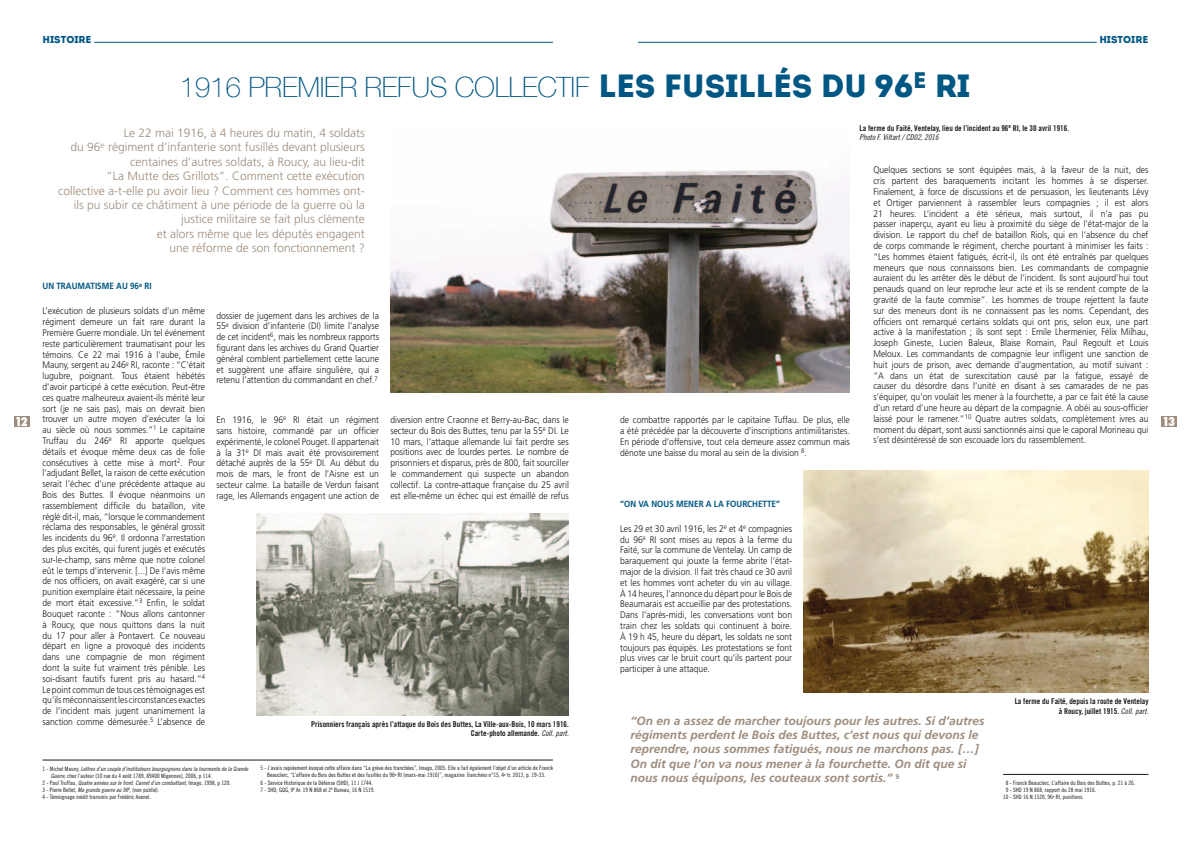
<style>
.page{position:relative;width:1191px;height:842px;background:#fff}
.page>*{position:absolute;margin:0;border:0;box-sizing:border-box;transform-origin:0 0}
.t1{font:32px "Intro";letter-spacing:-.01em;color:#005783}
.t2{font:100 28px "Helvetica Neue";letter-spacing:-.01em;color:#005783}
.t3{font:300 12px/14.4px "Frutiger";color:#9d8c7d;text-align:right}
.t4{font:italic 700 12px/14.4px "Frutiger";color:#9d8c7d}
.t5{font:800 condensed 12px "Futura";color:#fff}
.t6{font:10px "Intro";color:#005783}
.t7{font:300 9.5px/10.8px "Frutiger";color:#1a171c;text-align:justify;scale:.9 1}
.t8{font:700 9px "Frutiger";color:#005783;scale:.9 1}
.t9{font:8px/9.6px "Trade Gothic LT Std Bd Cn 20";color:#1a171c;text-align:right}
.t10{font:8px "Trade Gothic LT Std Cn 18 Obl";color:#1a171c}
.t11{font:6px/7.2px "Trade Gothic LT Std Cn 18";color:#1a171c}
.t12{font:6px "Trade Gothic LT Std Cn 18 Obl";color:#1a171c}
.s1{font-family:"Trade Gothic LT Std Cn 18 Obl"}
.s2{font-family:"Trade Gothic LT Std Cn 18"}
</style>
<div class="page">
<hr style="left:94px;top:42px;width:459px;height:1px;background:#005783">
<div style="left:14px;top:416px;width:15px;height:10px;background:#9d8c7d"></div>
<hr style="left:43px;top:760px;width:510px;height:1px;background:#1a171c">
<hr style="left:638px;top:42px;width:458px;height:1px;background:#005783">
<div style="left:1161px;top:416px;width:15px;height:10px;background:#9d8c7d"></div>
<hr style="left:1003px;top:774px;width:145px;height:1px;background:#1a171c">
<img style="left:390px;top:169px;width:460px;height:224px">
<img style="left:256px;top:514px;width:313px;height:201px">
<img style="left:803px;top:471px;width:345px;height:221px">
<p class="t5" style="left:15px;top:413px;width:15px">12</p>
<p class="t6" style="left:43px;top:33px;width:51px">HISTOIRE</p>
<h2 class="t2" style="left:180px;top:66px;width:411px">1916 PREMIER REFUs COLLECTIF</h2>
<h1 class="t1" style="left:598px;top:67px;width:373px">LES FUSILLÉS DU 96<sup>e</sup> RI</h1>
<p class="t6" style="left:1099px;top:33px;width:51px">HISTOIRE</p>
<p class="t9" style="left:859px;top:123px;width:211px">La ferme du Faité, Ventelay, lieu de l’incident au 96<sup>e</sup> RI, le 30 avril 1916.</p>
<p class="t10" style="left:859px;top:133px;width:81px">Photo F. Viltart / CD02, 2016</p>
<p class="t3" style="left:58px;top:126px;width:308px">Le 22 mai 1916, à 4 heures du matin, 4 soldats<br>du 96<sup>e</sup> régiment d’infanterie sont fusillés devant plusieurs centaines d’autres soldats, à Roucy, au lieu-dit<br>“La Mutte des Grillots”. Comment cette exécution collective a-t-elle pu avoir lieu ? Comment ces hommes ont&shy;ils pu subir ce châtiment à une période de la guerre où la justice militaire se fait plus clémente<br>et alors même que les députés engagent<br>une réforme de son fonctionnement ?</p>
<p class="t7" style="left:873px;top:165px;width:307px">Quelques sections se sont équipées mais, à la faveur de la nuit, des cris partent des baraquements incitant les hommes à se disperser.<br>Finalement, à force de discussions et de persuasion, les lieutenants Lévy et Ortiger parviennent à rassembler leurs compagnies ; il est alors 21 heures. L’incident a été sérieux, mais surtout, il n’a pas pu passer inaperçu, ayant eu lieu à proximité du siège de l’état-major de la division. Le rapport du chef de bataillon Riols, qui en l’absence du chef de corps commande le régiment, cherche pourtant à minimiser les faits : “Les hommes étaient fatigués, écrit-il, ils ont été entraînés par quelques meneurs que nous connaissons bien. Les commandants de compagnie auraient du les arrêter dès le début de l’incident. Ils sont aujourd’hui tout penauds quand on leur reproche leur acte et ils se rendent compte de la gravité de la faute commise”. Les hommes de troupe rejettent la faute sur des meneurs dont ils ne connaissent pas les noms. Cependant, des officiers ont remarqué certains soldats qui ont pris, selon eux, une part active à la manifestation ; ils sont sept : Emile Lhermenier, Félix Milhau, Joseph Gineste, Lucien Baleux, Blaise Romain, Paul Regoult et Louis Meloux. Les commandants de compagnie leur infligent une sanction de huit jours de prison, avec demande d’augmentation, au motif suivant : “A dans un état de surexcitation causé par la fatigue, essayé de causer du désordre dans l’unité en disant à ses camarades de ne pas s’équiper, qu’on voulait les mener à la fourchette, a par ce fait été la cause d’un retard d’une heure au départ de la compagnie. A obéi au sous-officier laissé pour le ramener.”<sup>10</sup> Quatre autres soldats, complètement ivres au moment du départ, sont aussi sanctionnés ainsi que le caporal Morineau qui s’est désintéressé de son escouade lors du rassemblement.</p>
<p class="t8" style="left:43px;top:281px;width:123px">UN TRAUMATISME AU 96<sup>e</sup> RI</p>
<p class="t7" style="left:43px;top:306px;width:182px">L’exécution de plusieurs soldats d’un même régiment demeure un fait rare durant la Première Guerre mondiale. Un tel événement reste particulièrement traumatisant pour les témoins. Ce 22 mai 1916 à l’aube, Émile Mauny, sergent au 246<sup>e</sup> RI, raconte : “C’était lugubre, poignant. Tous étaient hébétés d’avoir participé à cette exécution. Peut-être ces quatre malheureux avaient-ils mérité leur sort (je ne sais pas), mais on devrait bien trouver un autre moyen d’exécuter la loi au siècle où nous sommes.”<sup>1</sup> Le capitaine Truffau du 246<sup>e</sup> RI apporte quelques détails et évoque même deux cas de folie consécutives à cette mise à mort<sup>2</sup>. Pour l’adjudant Bellet, la raison de cette exécution serait l’échec d’une précédente attaque au Bois des Buttes. Il évoque néanmoins un rassemblement difficile du bataillon, vite réglé dit-il, mais, “lorsque le commandement réclama des responsables, le général grossit les incidents du 96<sup>e</sup>. Il ordonna l’arrestation des plus excités, qui furent jugés et exécutés sur-le-champ, sans même que notre colonel eût le temps d’intervenir. [...] De l’avis même de nos officiers, on avait exagéré, car si une punition exemplaire était nécessaire, la peine de mort était excessive.”<sup>3</sup> Enfin, le soldat Bouquet raconte : “Nous allons cantonner à Roucy, que nous quittons dans la nuit du 17 pour aller à Pontavert. Ce nouveau départ en ligne a provoqué des incidents dans une compagnie de mon régiment dont la suite fut vraiment très pénible. Les soi-disant fautifs furent pris au hasard.”<sup>4<br></sup>Le point commun de tous ces témoignages est qu’ils méconnaissent les circonstances exactes de l’incident mais jugent unanimement la sanction comme démesurée.<sup>5</sup> L’absence de</p>
<p class="t7" style="left:216px;top:310px;width:182px">dossier de jugement dans les archives de la 55<sup>e</sup> division d’infanterie (DI) limite l’analyse de cet incident<sup>6</sup>, mais les nombreux rapports figurant dans les archives du Grand Quartier général comblent partiellement cette lacune et suggèrent une affaire singulière, qui a retenu l’attention du commandant en chef.<sup>7</sup></p>
<p class="t7" style="left:216px;top:414px;width:182px">En 1916, le 96<sup>e</sup> RI était un régiment sans histoire, commandé par un officier expérimenté, le colonel Pouget. Il appartenait à la 31<sup>e</sup> DI mais avait été provisoirement détaché auprès de la 55<sup>e</sup> DI. Au début du mois de mars, le front de l’Aisne est un secteur calme. La bataille de Verdun faisant rage, les Allemands engagent une action de</p>
<p class="t7" style="left:390px;top:414px;width:200px">diversion entre Craonne et Berry-au-Bac, dans le secteur du Bois des Buttes, tenu par la 55<sup>e</sup> DI. Le 10 mars, l’attaque allemande lui fait perdre ses positions avec de lourdes pertes. Le nombre de prisonniers et disparus, près de 800, fait sourciller le commandement qui suspecte un abandon collectif. La contre-attaque française du 25 avril est elle-même un échec qui est émaillé de refus</p>
<p class="t7" style="left:620px;top:414px;width:257px">de combattre rapportés par le capitaine Tuffau. De plus, elle a été précédée par la découverte d’inscriptions antimilitaristes.<br>En période d’offensive, tout cela demeure assez commun mais dénote une baisse du moral au sein de la division <sup>8</sup>.</p>
<p class="t8" style="left:620px;top:498px;width:179px">“ON VA NOUS MENER A LA FOURCHETTE”</p>
<p class="t7" style="left:620px;top:523px;width:193px">Les 29 et 30 avril 1916, les 2<sup>e</sup> et 4<sup>e</sup> compagnies du 96<sup>e</sup> RI sont mises au repos à la ferme du Faité, sur la commune de Ventelay. Un camp de baraquement qui jouxte la ferme abrite l’état&shy;major de la division. Il fait très chaud ce 30 avril et les hommes vont acheter du vin au village.<br>À 14 heures, l’annonce du départ pour le Bois de Beaumarais est accueillie par des protestations.<br>Dans l’après-midi, les conversations vont bon train chez les soldats qui continuent à boire.<br>À 19 h 45, heure du départ, les soldats ne sont toujours pas équipés. Les protestations se font plus vives car le bruit court qu’ils partent pour participer à une attaque.</p>
<p class="t9" style="left:1014px;top:696px;width:135px">La ferme du Faité, depuis la route de Ventelay à Roucy, juillet 1915. <span class="s1">Coll. part.</span></p>
<p class="t4" style="left:630px;top:713px;width:356px">“On en a assez de marcher toujours pour les autres. Si d’autres régiments perdent le Bois des Buttes, c’est nous qui devons le reprendre, nous sommes fatigués, nous ne marchons pas. […] On dit que l’on va nous mener à la fourchette. On dit que si nous nous équipons, les couteaux sont sortis.” <sup>9</sup></p>
<p class="t9" style="left:311px;top:719px;width:259px">Prisonniers français après l’attaque du Bois des Buttes, La Ville-aux-Bois, 10 mars 1916.<br>Carte-photo allemande. <span class="s1">Coll. part.</span></p>
<p class="t11" style="left:260px;top:764px;width:294px">5 - J’avais rapidement évoqué cette affaire dans “La grève des tranchées”, Imago, 2005. Elle a fait également l’objet d’un article de Franck</p>
<p class="t11" style="left:267px;top:772px;width:280px">Beauclerc, “L’affaire du Bois des Buttes et des fusillés du 96<sup>e</sup> RI (mars-mai 1916)”, magazine <span class="s1">Tranchées</span> n°15, 4<sup>e</sup> tr. 2013, p. 19-33.</p>
<p class="t11" style="left:260px;top:779px;width:114px">6 - Service Historique de la Défense (SHD), 11 J 1744.</p>
<p class="t11" style="left:260px;top:786px;width:116px">7 - SHD, GQG, V<sup>e</sup> Ar. 19 N 868 et 2<sup>e</sup> Bureau, 16 N 1519.</p>
<p class="t12" style="left:43px;top:765px;width:207px"><span class="s2">1 - Michel Mauny,</span> Lettres d’un couple d’instituteurs bourguignons dans la tourmente de la Grande</p>
<p class="t11" style="left:51px;top:772px;width:163px"><span class="s1">Guerre,</span> chez l’auteur (10 rue du 4 août 1789, 89400 Migennes), 2006, p 114.</p>
<p class="t12" style="left:43px;top:779px;width:190px"><span class="s2">2 - Paul Truffau,</span> Quatre années sur le front. Carnet d’un combattant<span class="s2">, Imago, 1998, p 120.</span></p>
<p class="t11" style="left:43px;top:786px;width:118px">3 - Pierre Bellet, <span class="s1">Ma grande guerre au 96</span><sup>e</sup>, (non publié).<br>4 - Témoignage inédit transmis par Frédéric Avenel.</p>
<p class="t11" style="left:1005px;top:779px;width:131px">8 - Franck Beauclerc, L’affaire du Bois des Buttes, p. 21 à 26.</p>
<p class="t11" style="left:1005px;top:786px;width:92px">9 - SHD 19 N 868, rapport du 28 mai 1916.</p>
<p class="t11" style="left:1003px;top:794px;width:82px">10 - SHD 16 N 1520, 96<sup>e</sup> RI, punitions.</p>
<p class="t5" style="left:1162px;top:413px;width:15px">13</p>
</div>
